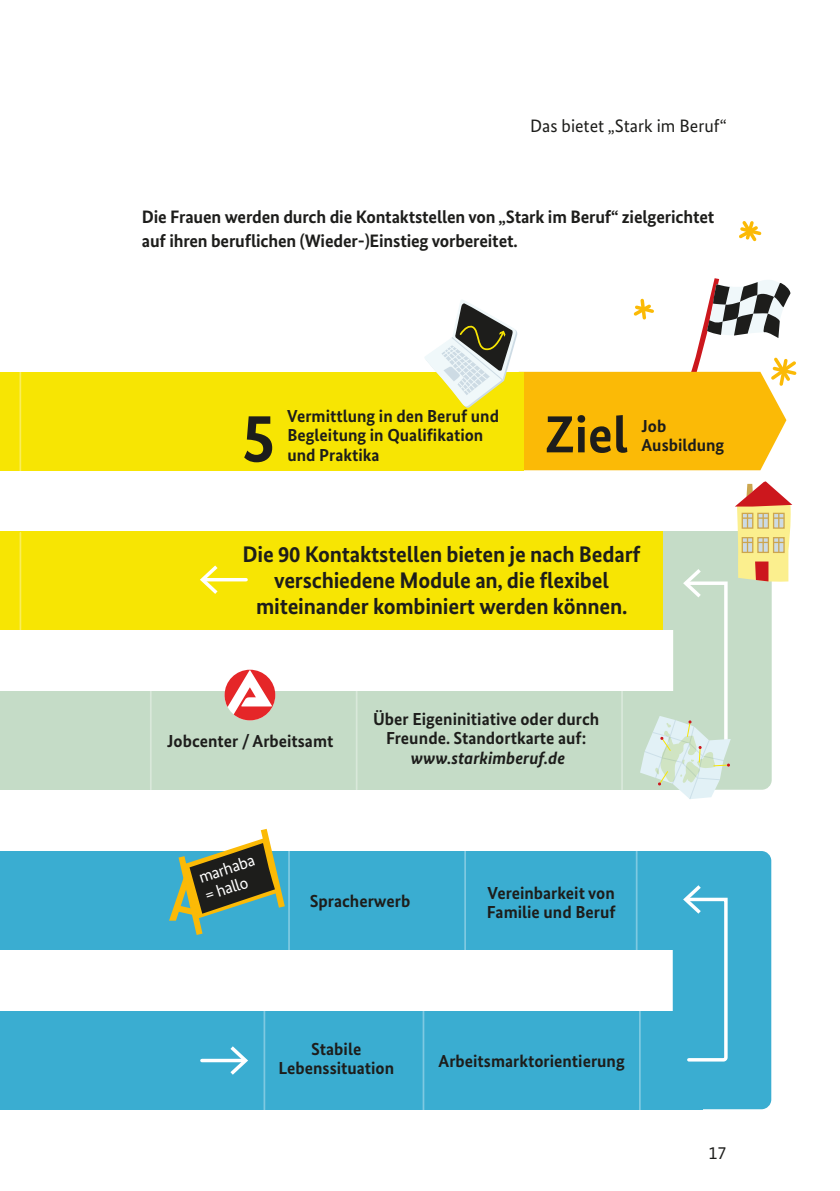
<style>
.page{position:relative;width:840px;height:1191px;background:#fff}
.page>*{position:absolute;margin:0;border:0;box-sizing:border-box;transform-origin:0 0}
.t1{font:700 69.4px "Bundes Sans";color:#1d1d1b}
.t2{font:700 52px "Bundes Sans";color:#1d1d1b}
.t3{font:700 22.6px/26px "Bundes Sans";letter-spacing:-.01em;color:#1d1d1b;text-align:center}
.t4{font:700 18px/24px "Bundes Sans";letter-spacing:-.01em;color:#1d1d1b}
.t5{font:18px "Bundes Sans";color:#1d1d1b}
.t6{font:700 17.4px/19px "Bundes Sans";color:#1d1d1b}
.t7{font:italic 700 17.4px "Bundes Sans";color:#1d1d1b}
.t8{font:16.8px/18.8px "Bundes Sans";color:#fff}
</style>
<div class="page">
<div style="left:0;top:372px;width:523px;height:98px;background:#f7e503"></div>
<div style="left:0;top:531px;width:675px;height:99px;background:#f7e503"></div>
<div style="left:0;top:1011px;width:702px;height:98px;background:#3aadd1"></div>
<div style="left:672px;top:851px;width:98px;height:258px;background:#3aadd1;border-radius:10px"></div>
<div style="left:0;top:851px;width:709px;height:98px;background:#3aadd1"></div>
<div style="left:0;top:691px;width:702px;height:99px;background:#c5dcc7"></div>
<hr style="left:422px;top:1008px;width:2px;height:108px;background:#fff">
<hr style="left:638px;top:1008px;width:2px;height:108px;background:#fff">
<hr style="left:288px;top:847px;width:2px;height:107px;background:#fff">
<hr style="left:263px;top:1006px;width:2px;height:108px;background:#fff">
<hr style="left:635px;top:846px;width:2px;height:108px;background:#fff">
<hr style="left:464px;top:847px;width:1px;height:108px;background:#fff">
<hr style="left:20px;top:533px;width:1px;height:96px;background:#fff">
<svg style="left:169px;top:828px;width:116px;height:107px"></svg>
<hr style="left:621px;top:691px;width:1px;height:98px;background:#fff">
<hr style="left:355px;top:691px;width:2px;height:98px;background:#fff">
<hr style="left:150px;top:691px;width:1px;height:98px;background:#fff">
<svg style="left:224px;top:669px;width:51px;height:51px"></svg>
<svg style="left:202px;top:1058px;width:28px;height:4px"></svg>
<svg style="left:230px;top:1046px;width:18px;height:28px"></svg>
<hr style="left:19px;top:372px;width:2px;height:99px;background:#fff">
<svg style="left:683px;top:885px;width:45px;height:177px"></svg>
<svg style="left:739px;top:221px;width:23px;height:21px"></svg>
<svg style="left:425px;top:278px;width:372px;height:192px"></svg>
<svg style="left:640px;top:481px;width:151px;height:318px"></svg>
<hr style="left:203px;top:578px;width:43px;height:3px;background:#fff">
<svg style="left:200px;top:565px;width:17px;height:29px"></svg>
<p class="t5" style="left:529px;top:115px;width:198px">Das bietet „Stark im Beruf“</p>
<p class="t4" style="left:142px;top:204px;width:573px">Die Frauen werden durch die Kontaktstellen von „Stark im Beruf“ zielgerichtet auf ihren beruflichen (Wieder-)Einstieg vorbereitet.</p>
<h1 class="t1" style="left:241px;top:395px;width:36px">5</h1>
<p class="t6" style="left:287px;top:407px;width:213px">Vermittlung in den Beruf und<br>Begleitung in Qualifikation</p>
<p class="t6" style="left:287px;top:445px;width:94px">und Praktika</p>
<h2 class="t2" style="left:544px;top:403px;width:84px">Ziel</h2>
<p class="t6" style="left:641px;top:416px;width:84px">Job<br>Ausbildung</p>
<p class="t3" style="left:242px;top:541px;width:399px">Die 90 Kontaktstellen bieten je nach Bedarf verschiedene Module an, die flexibel miteinander kombiniert werden können.</p>
<p class="t6" style="left:167px;top:731px;width:167px">Jobcenter / Arbeitsamt</p>
<p class="t6" style="left:373px;top:709px;width:227px;text-align:center">Über Eigeninitiative oder durch<br>Freunde. Standortkarte auf:</p>
<p class="t7" style="left:410px;top:747px;width:156px">www.starkimberuf.de</p>
<p class="t8" style="left:196px;top:868px;width:59px;rotate:-18deg">marhaba = hallo</p>
<p class="t6" style="left:309px;top:891px;width:102px">Spracherwerb</p>
<p class="t6" style="left:486px;top:883px;width:130px">Vereinbarkeit von<br>Familie und Beruf</p>
<p class="t6" style="left:278px;top:1039px;width:117px;text-align:center">Stabile<br>Lebenssituation</p>
<p class="t6" style="left:438px;top:1051px;width:188px">Arbeitsmarktorientierung</p>
<p class="t5" style="left:708px;top:1141px;width:19px">17</p>
</div>
